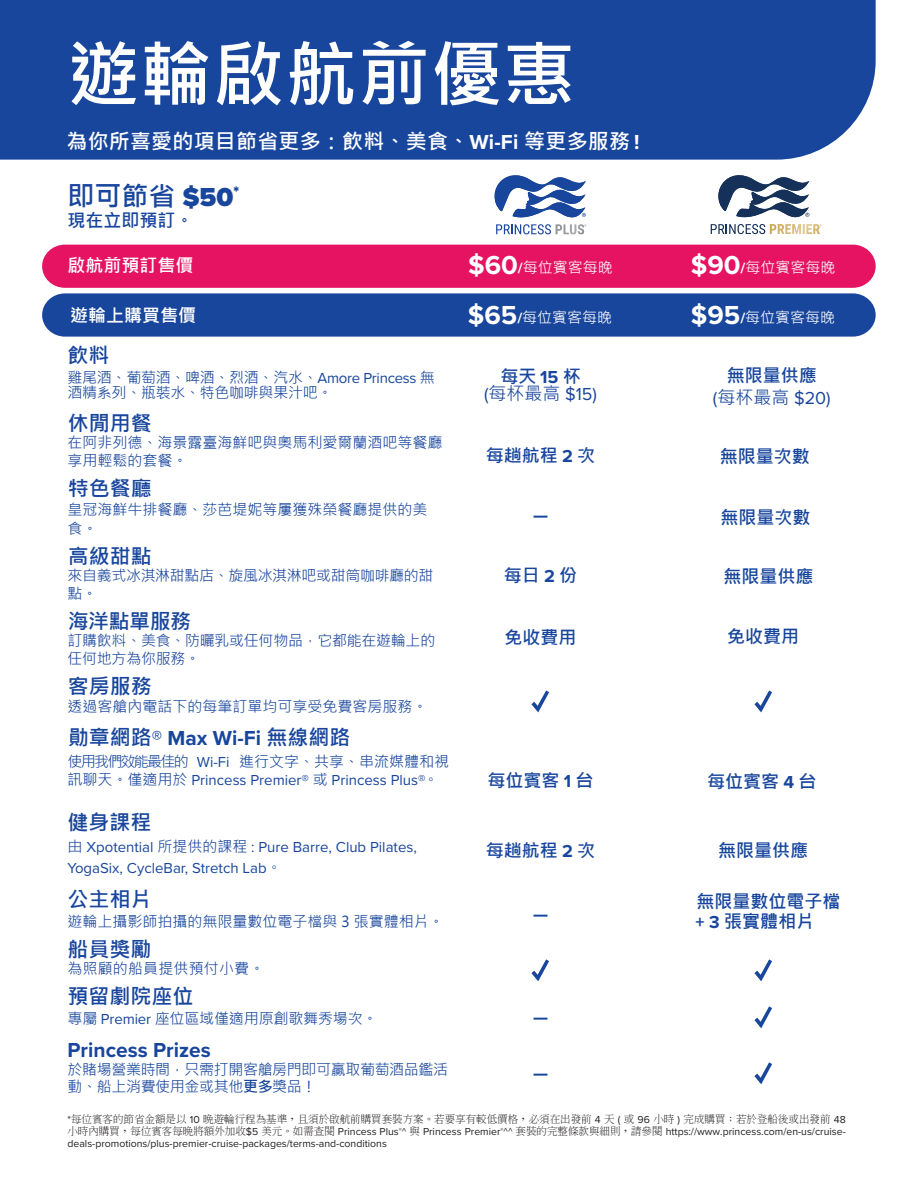
<style>
.page{position:relative;width:918px;height:1188px;background:#fff}
.page>*{position:absolute;margin:0;border:0;box-sizing:border-box;transform-origin:0 0}
.t1{font:700 72px "Microsoft Jheng Hei";letter-spacing:.01em;color:#fff}
.t2{font:700 27px "Microsoft Jheng Hei";color:#18469d}
.t3{font:700 21px "Microsoft Jheng Hei";color:#18469d}
.t4{font:700 21px "Proxima Nova";color:#18469d}
.t5{font:700 21px "Microsoft Jheng Hei";letter-spacing:.01em;color:#fff}
.t6{font:700 18px/20.5px "Microsoft Jheng Hei";color:#18469d}
.t7{font:18px "Proxima Nova";color:#18469d}
.t8{font:700 18px "Microsoft Jheng Hei";color:#fff}
.t9{font:700 18px "Proxima Nova";color:#18469d}
.t10{font:15px/18px "Microsoft Jheng Hei";letter-spacing:-.01em;color:#18469d}
.t11{font:15px/21px "Proxima Nova";color:#18469d}
.t12{font:15px "Microsoft Jheng Hei";color:#fff}
.t13{font:15px "Microsoft Jheng Hei";letter-spacing:.01em;color:#18469d}
.t14{font:10.5px/11.2px "Proxima Nova";color:#231f20}
.t15{font:300 10.5px "Adobe Ming Std";color:#231f20}
.s1{font-family:"Proxima Nova"}
.s2{font-family:"Proxima Nova";font-weight:900}
.s3{font-family:"Proxima Nova";font-weight:700;font-size:27px}
.s4{font-family:"Proxima Nova";font-weight:700}
.s5{font-family:"Microsoft Jheng Hei"}
.s6{font-family:"Adobe Ming Std";font-weight:300}
.s7{font-weight:700}
.s8{font-family:"Proxima Nova";font-weight:400}
</style>
<div class="page">
<div style="left:0;top:0;width:876px;height:160px;background:#18469d"></div>
<svg style="left:494px;top:175px;width:92px;height:59px"></svg>
<svg style="left:711px;top:175px;width:111px;height:59px"></svg>
<svg style="left:42px;top:245px;width:834px;height:92px;background:#883c89"></svg>
<svg style="left:754px;top:1006px;width:18px;height:22px"></svg>
<svg style="left:754px;top:1062px;width:18px;height:22px"></svg>
<svg style="left:531px;top:959px;width:18px;height:22px"></svg>
<svg style="left:754px;top:959px;width:18px;height:22px"></svg>
<svg style="left:754px;top:690px;width:18px;height:22px"></svg>
<svg style="left:531px;top:690px;width:18px;height:22px"></svg>
<h1 class="t1" style="left:68px;top:30px;width:509px">遊輪啟航前優惠</h1>
<h3 class="t5" style="left:66px;top:128px;width:574px">為你所喜愛的項目節省更多：飲料、美食、<span class="s1">Wi-Fi</span> 等更多服務 <span class="s1">!</span></h3>
<h2 class="t2" style="left:68px;top:179px;width:173px">即可節省 <span class="s2">$50</span><sup>*</sup></h2>
<p class="t6" style="left:68px;top:210px;width:127px">現在立即預訂。</p>
<p class="t8" style="left:68px;top:254px;width:127px">啟航前預訂售價</p>
<p class="t12" style="left:691px;top:258px;width:146px"><span class="s3">$90</span><span class="s4">/</span>每位賓客每晚</p>
<p class="t8" style="left:70px;top:304px;width:127px">遊輪上購買售價</p>
<p class="t12" style="left:468px;top:308px;width:146px"><span class="s3">$65</span><span class="s4">/</span>每位賓客每晚</p>
<p class="t12" style="left:691px;top:308px;width:146px"><span class="s3">$95</span><span class="s4">/</span>每位賓客每晚</p>
<p class="t12" style="left:468px;top:258px;width:146px"><span class="s3">$60</span><span class="s4">/</span>每位賓客每晚</p>
<h3 class="t3" style="left:68px;top:342px;width:44px">飲料</h3>
<p class="t10" style="left:68px;top:370px;width:369px;line-height:15px">雞尾酒、葡萄酒、啤酒、烈酒、汽水、<span class="s1">Amore Princess</span> 無酒精系列、瓶裝水、特色咖啡與果汁吧。</p>
<h3 class="t3" style="left:68px;top:410px;width:85px">休閒用餐</h3>
<p class="t10" style="left:68px;top:434px;width:377px">在阿非列德、海景露臺海鮮吧與奧馬利愛爾蘭酒吧等餐廳享用輕鬆的套餐。</p>
<h3 class="t3" style="left:68px;top:475px;width:85px">特色餐廳</h3>
<p class="t10" style="left:68px;top:500px;width:362px;line-height:19.5px">皇冠海鮮牛排餐廳、莎芭堤妮等屢獲殊榮餐廳提供的美食。</p>
<h3 class="t3" style="left:68px;top:544px;width:85px">高級甜點</h3>
<p class="t10" style="left:68px;top:567px;width:367px">來自義式冰淇淋甜點店、旋風冰淇淋吧或甜筒咖啡廳的甜點。</p>
<h3 class="t3" style="left:68px;top:608px;width:125px">海洋點單服務</h3>
<p class="t10" style="left:68px;top:632px;width:369px">訂購飲料、美食、防曬乳或任何物品，它都能在遊輪上的任何地方為你服務。</p>
<h3 class="t3" style="left:68px;top:673px;width:85px">客房服務</h3>
<p class="t10" style="left:68px;top:698px;width:362px">透過客艙內電話下的每筆訂單均可享受免費客房服務。</p>
<h3 class="t4" style="left:68px;top:722px;width:284px"><span class="s5">勛章網路</span>® Max Wi-Fi <span class="s5">無線網路</span></h3>
<p class="t10" style="left:68px;top:752px;width:383px">使用我們效能最佳的 <span class="s1">Wi-Fi</span> 進行文字、共享、串流媒體和視</p>
<p class="t11" style="left:68px;top:769px;width:372px"><span class="s5">訊聊天。僅適用於</span> Princess Premier® <span class="s5">或</span> Princess Plus®<span class="s6">。</span></p>
<h3 class="t3" style="left:68px;top:809px;width:85px">健身課程</h3>
<p class="t11" style="left:68px;top:836px;width:351px"><span class="s5">由</span> Xpotential <span class="s5">所提供的課程</span> : Pure Barre, Club Pilates,<br>YogaSix, CycleBar, Stretch Lab<span class="s6">。</span></p>
<h3 class="t3" style="left:68px;top:886px;width:85px">公主相片</h3>
<p class="t10" style="left:68px;top:913px;width:378px">遊輪上攝影師拍攝的無限量數位電子檔與 3 張實體相片。</p>
<h3 class="t3" style="left:68px;top:936px;width:85px">船員獎勵</h3>
<p class="t13" style="left:68px;top:959px;width:198px">為照顧的船員提供預付小費。</p>
<h3 class="t3" style="left:68px;top:983px;width:127px">預留劇院座位</h3>
<p class="t10" style="left:68px;top:1010px;width:312px">專屬 <span class="s1">Premier</span> 座位區域僅適用原創歌舞秀場次。</p>
<h3 class="t4" style="left:68px;top:1034px;width:145px">Princess Prizes</h3>
<p class="t10" style="left:68px;top:1061px;width:382px;line-height:16.6px">於賭場營業時間，只需打開客艙房門即可贏取葡萄酒品鑑活動、船上消費使用金或其他<span class="s7">更多</span>獎品！</p>
<p class="t6" style="left:500px;top:367px;width:82px">每天 <span class="s1">15</span> 杯</p>
<p class="t7" style="left:484px;top:381px;width:114px">(<span class="s5">每杯最高</span> $15)</p>
<p class="t6" style="left:486px;top:445px;width:111px">每趟航程 <span class="s1">2</span> 次</p>
<p class="t9" style="left:533px;top:502px;width:16px">—</p>
<p class="t6" style="left:504px;top:565px;width:75px">每日 <span class="s1">2</span> 份</p>
<p class="t6" style="left:505px;top:627px;width:73px">免收費用</p>
<p class="t6" style="left:488px;top:770px;width:108px">每位賓客 <span class="s1">1</span> 台</p>
<p class="t6" style="left:486px;top:840px;width:111px">每趟航程 <span class="s1">2</span> 次</p>
<p class="t9" style="left:533px;top:900px;width:16px">—</p>
<p class="t9" style="left:533px;top:1003px;width:16px">—</p>
<p class="t9" style="left:533px;top:1059px;width:16px">—</p>
<p class="t6" style="left:727px;top:365px;width:91px">無限量供應</p>
<p class="t7" style="left:713px;top:385px;width:119px">(<span class="s5">每杯最高</span> $20)</p>
<p class="t6" style="left:720px;top:446px;width:92px">無限量次數</p>
<p class="t6" style="left:721px;top:507px;width:91px">無限量次數</p>
<p class="t6" style="left:724px;top:566px;width:91px">無限量供應</p>
<p class="t6" style="left:727px;top:626px;width:73px">免收費用</p>
<p class="t6" style="left:707px;top:771px;width:111px">每位賓客 <span class="s1">4</span> 台</p>
<p class="t6" style="left:718px;top:840px;width:92px">無限量供應</p>
<p class="t6" style="left:695px;top:891px;width:147px">無限量數位電子檔<span class="s1">+ 3</span> 張實體相片</p>
<p class="t15" style="left:68px;top:1113px;width:780px"><span class="s8">*</span>每位賓客的節省金額是以 <span class="s8">10</span> 晚遊輪行程為基準，且須於啟航前購買套裝方案。若要享有較低價格，必須在出發前 <span class="s8">4</span> 天 <span class="s8">(</span> 或 <span class="s8">96</span> 小時 <span class="s8">)</span> 完成購買；若於登船後或出發前 <span class="s8">48</span></p>
<p class="t14" style="left:67px;top:1126px;width:780px"><span class="s6">小時內購買，每位賓客每晚將額外加收</span>$5 <span class="s6">美元。如需查閱</span> Princess Plus<sup>®</sup>^ <span class="s6">與</span> Princess Premier<sup>®</sup>^^ <span class="s6">套裝的完整條款與細則，請參閱</span> https://www.princess.com/en-us/cruise&shy;deals-promotions/plus-premier-cruise-packages/terms-and-conditions</p>
</div>
